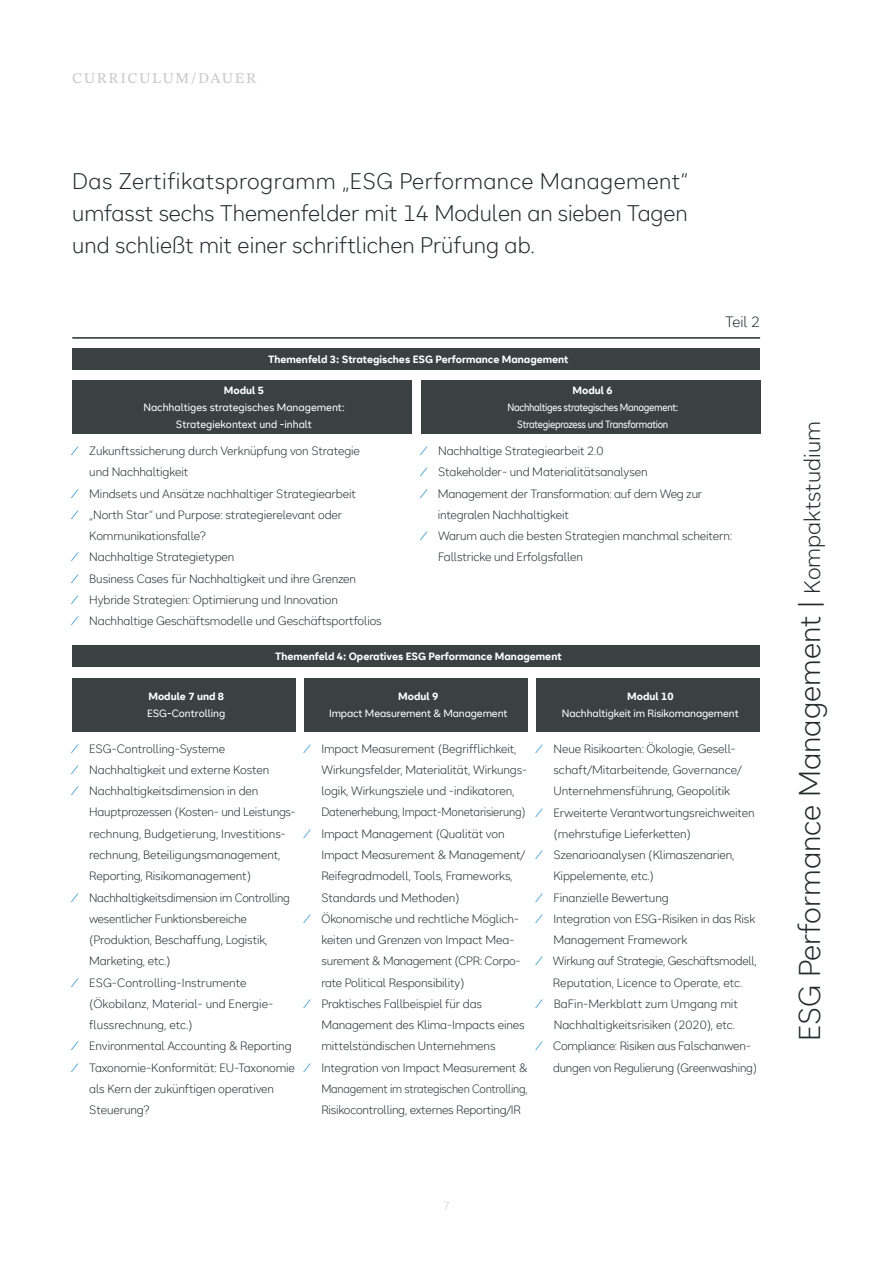
<style>
.page{position:relative;width:893px;height:1263px;background:#fff}
.page>*{position:absolute;margin:0;border:0;box-sizing:border-box;transform-origin:0 0}
.t1{font:300 30px "SRH Text";color:#242b2d}
.t2{font:300 22.5px/32px "SRH Text";color:#242b2d;text-align:justify}
.t3{font:500 15px "STIX Two Text";letter-spacing:.1em;color:#cecdcd}
.t4{font:300 15px "SRH Text";color:#242b2d}
.t5{font:300 12px "SRH Text";letter-spacing:-.01em;color:#242b2d}
.t6{font:300 12px "SRH Text";letter-spacing:-.01em;color:#242b2d;scale:.95 1}
.t7{font:300 12px "SRH Text";letter-spacing:-.01em;color:#242b2d;scale:.94 1}
.t8{font:300 12px "SRH Text";color:#cecdcd}
.t9{font:10.5px/17px "SRH Text";letter-spacing:-.01em;color:#fff;text-align:center}
.t10{font:700 10.5px "SRH Text";color:#fff}
.t11{font:10.5px/17px "SRH Text";letter-spacing:-.03em;color:#fff;text-align:center;scale:.9 1}
.s1{color:#007ec5}
.s2{font-size:22.5px}
</style>
<div class="page">
<hr style="left:72px;top:337px;width:688px;height:2px;background:#242b2d">
<div style="left:72px;top:349px;width:688px;height:21px;background:#394143"></div>
<div style="left:72px;top:380px;width:339px;height:54px;background:#394143"></div>
<div style="left:421px;top:380px;width:339px;height:54px;background:#394143"></div>
<div style="left:72px;top:646px;width:688px;height:21px;background:#394143"></div>
<div style="left:72px;top:678px;width:224px;height:53px;background:#394143"></div>
<div style="left:536px;top:678px;width:224px;height:53px;background:#394143"></div>
<div style="left:304px;top:678px;width:224px;height:53px;background:#394143"></div>
<p class="t3" style="left:72px;top:67px;width:185px">CURRICULUM/DAUER</p>
<h2 class="t2" style="left:72px;top:166px;width:617px">Das Zertifikatsprogramm „ESG Performance Management“ umfasst sechs Themenfelder mit 14 Modulen an sieben Tagen und schließt mit einer schriftlichen Prüfung ab.</h2>
<p class="t10" style="left:268px;top:353px;width:302px">Themenfeld 3: Strategisches ESG Performance Management</p>
<p class="t10" style="left:224px;top:384px;width:42px">Modul 5</p>
<p class="t9" style="left:143px;top:399px;width:203px">Nachhaltiges strategisches Management:<br>Strategiekontext und -inhalt</p>
<p class="t10" style="left:573px;top:384px;width:42px">Modul 6</p>
<p class="t11" style="left:507px;top:399px;width:191px">Nachhaltiges strategisches Management:<br>Strategieprozess und Transformation</p>
<p class="t4" style="left:725px;top:314px;width:37px">Teil 2</p>
<p class="t5" style="left:72px;top:444px;width:289px"><span class="s1">⁄</span> Zukunftssicherung durch Verknüpfung von Strategie</p>
<p class="t5" style="left:89px;top:465px;width:101px">und Nachhaltigkeit</p>
<p class="t5" style="left:72px;top:486px;width:285px"><span class="s1">⁄</span> Mindsets und Ansätze nachhaltiger Strategiearbeit</p>
<p class="t5" style="left:72px;top:508px;width:271px"><span class="s1">⁄</span> „North Star“ und Purpose: strategierelevant oder</p>
<p class="t5" style="left:89px;top:529px;width:118px">Kommunikationsfalle?</p>
<p class="t5" style="left:72px;top:550px;width:164px"><span class="s1">⁄</span> Nachhaltige Strategietypen</p>
<p class="t5" style="left:72px;top:571px;width:285px"><span class="s1">⁄</span> Business Cases für Nachhaltigkeit und ihre Grenzen</p>
<p class="t5" style="left:72px;top:593px;width:267px"><span class="s1">⁄</span> Hybride Strategien: Optimierung und Innovation</p>
<p class="t5" style="left:72px;top:614px;width:311px"><span class="s1">⁄</span> Nachhaltige Geschäftsmodelle und Geschäftsportfolios</p>
<p class="t5" style="left:421px;top:444px;width:184px"><span class="s1">⁄</span> Nachhaltige Strategiearbeit 2.0</p>
<p class="t5" style="left:421px;top:465px;width:228px"><span class="s1">⁄</span> Stakeholder- und Materialitätsanalysen</p>
<p class="t5" style="left:421px;top:486px;width:283px"><span class="s1">⁄</span> Management der Transformation: auf dem Weg zur</p>
<p class="t5" style="left:438px;top:508px;width:133px">integralen Nachhaltigkeit</p>
<p class="t5" style="left:421px;top:529px;width:313px"><span class="s1">⁄</span> Warum auch die besten Strategien manchmal scheitern:</p>
<p class="t5" style="left:438px;top:550px;width:146px">Fallstricke und Erfolgsfallen</p>
<p class="t10" style="left:148px;top:690px;width:77px">Module 7 und 8</p>
<p class="t9" style="left:147px;top:705px;width:80px">ESG-Controlling</p>
<p class="t10" style="left:275px;top:650px;width:288px">Themenfeld 4: Operatives ESG Performance Management</p>
<p class="t10" style="left:398px;top:690px;width:42px">Modul 9</p>
<p class="t9" style="left:329px;top:705px;width:180px">Impact Measurement &amp; Management</p>
<p class="t10" style="left:627px;top:690px;width:48px">Modul 10</p>
<p class="t9" style="left:562px;top:705px;width:178px">Nachhaltigkeit im Risikomanagement</p>
<p class="t5" style="left:72px;top:741px;width:154px"><span class="s1">⁄</span> ESG-Controlling-Systeme</p>
<p class="t5" style="left:72px;top:763px;width:199px"><span class="s1">⁄</span> Nachhaltigkeit und externe Kosten</p>
<p class="t5" style="left:72px;top:784px;width:188px"><span class="s1">⁄</span> Nachhaltigkeitsdimension in den</p>
<p class="t5" style="left:89px;top:805px;width:208px">Hauptprozessen (Kosten- und Leistungs-</p>
<p class="t5" style="left:89px;top:827px;width:198px">rechnung, Budgetierung, Investitions-</p>
<p class="t5" style="left:89px;top:848px;width:193px">rechnung, Beteiligungsmanagement,</p>
<p class="t5" style="left:89px;top:869px;width:163px">Reporting, Risikomanagement)</p>
<p class="t5" style="left:72px;top:890px;width:219px"><span class="s1">⁄</span> Nachhaltigkeitsdimension im Controlling</p>
<p class="t5" style="left:89px;top:912px;width:159px">wesentlicher Funktionsbereiche</p>
<p class="t5" style="left:89px;top:933px;width:180px">(Produktion, Beschaffung, Logistik,</p>
<p class="t5" style="left:89px;top:954px;width:83px">Marketing, etc.)</p>
<p class="t5" style="left:72px;top:975px;width:176px"><span class="s1">⁄</span> ESG-Controlling-Instrumente</p>
<p class="t5" style="left:89px;top:997px;width:186px">(Ökobilanz, Material- und Energie-</p>
<p class="t5" style="left:89px;top:1018px;width:105px">flussrechnung, etc.)</p>
<p class="t5" style="left:72px;top:1039px;width:221px"><span class="s1">⁄</span> Environmental Accounting &amp; Reporting</p>
<p class="t5" style="left:72px;top:1060px;width:224px"><span class="s1">⁄</span> Taxonomie-Konformität: EU-Taxonomie</p>
<p class="t5" style="left:89px;top:1082px;width:186px">als Kern der zukünftigen operativen</p>
<p class="t5" style="left:89px;top:1103px;width:62px">Steuerung?</p>
<p class="t5" style="left:304px;top:742px;width:214px"><span class="s1">⁄</span> Impact Measurement (Begrifflichkeit,</p>
<p class="t5" style="left:321px;top:763px;width:207px">Wirkungsfelder, Materialität, Wirkungs-</p>
<p class="t5" style="left:321px;top:784px;width:195px">logik, Wirkungsziele und -indikatoren,</p>
<p class="t6" style="left:321px;top:805px;width:217px">Datenerhebung, Impact-Monetarisierung)</p>
<p class="t5" style="left:304px;top:827px;width:202px"><span class="s1">⁄</span> Impact Management (Qualität von</p>
<p class="t5" style="left:321px;top:848px;width:205px">Impact Measurement &amp; Management/</p>
<p class="t5" style="left:321px;top:869px;width:193px">Reifegradmodell, Tools, Frameworks,</p>
<p class="t5" style="left:321px;top:890px;width:140px">Standards und Methoden)</p>
<p class="t5" style="left:304px;top:912px;width:216px"><span class="s1">⁄</span> Ökonomische und rechtliche Möglich-</p>
<p class="t5" style="left:321px;top:933px;width:195px">keiten und Grenzen von Impact Mea-</p>
<p class="t5" style="left:321px;top:954px;width:201px">surement &amp; Management (CPR: Corpo-</p>
<p class="t5" style="left:321px;top:975px;width:145px">rate Political Responsibility)</p>
<p class="t5" style="left:304px;top:997px;width:179px"><span class="s1">⁄</span> Praktisches Fallbeispiel für das</p>
<p class="t5" style="left:321px;top:1018px;width:205px">Management des Klima-Impacts eines</p>
<p class="t5" style="left:321px;top:1039px;width:176px">mittelständischen Unternehmens</p>
<p class="t5" style="left:304px;top:1060px;width:225px"><span class="s1">⁄</span> Integration von Impact Measurement &amp;</p>
<p class="t7" style="left:321px;top:1082px;width:221px">Management im strategischen Controlling,</p>
<p class="t5" style="left:321px;top:1103px;width:201px">Risikocontrolling, externes Reporting/IR</p>
<p class="t5" style="left:536px;top:742px;width:201px"><span class="s1">⁄</span> Neue Risikoarten: Ökologie, Gesell-</p>
<p class="t5" style="left:553px;top:763px;width:190px">schaft/Mitarbeitende, Governance/</p>
<p class="t5" style="left:553px;top:784px;width:178px">Unternehmensführung, Geopolitik</p>
<p class="t5" style="left:536px;top:805px;width:220px"><span class="s1">⁄</span> Erweiterte Verantwortungsreichweiten</p>
<p class="t5" style="left:553px;top:827px;width:139px">(mehrstufige Lieferketten)</p>
<p class="t5" style="left:536px;top:848px;width:200px"><span class="s1">⁄</span> Szenarioanalysen (Klimaszenarien,</p>
<p class="t5" style="left:553px;top:869px;width:102px">Kippelemente, etc.)</p>
<p class="t5" style="left:536px;top:890px;width:134px"><span class="s1">⁄</span> Finanzielle Bewertung</p>
<p class="t5" style="left:536px;top:912px;width:220px"><span class="s1">⁄</span> Integration von ESG-Risiken in das Risk</p>
<p class="t5" style="left:553px;top:933px;width:135px">Management Framework</p>
<p class="t5" style="left:536px;top:954px;width:222px"><span class="s1">⁄</span> Wirkung auf Strategie, Geschäftsmodell,</p>
<p class="t5" style="left:553px;top:975px;width:191px">Reputation, Licence to Operate, etc.</p>
<p class="t5" style="left:536px;top:997px;width:203px"><span class="s1">⁄</span> BaFin-Merkblatt zum Umgang mit</p>
<p class="t5" style="left:554px;top:1018px;width:183px">Nachhaltigkeitsrisiken (2020), etc.</p>
<p class="t5" style="left:536px;top:1039px;width:216px"><span class="s1">⁄</span> Compliance: Risiken aus Falschanwen-</p>
<p class="t5" style="left:553px;top:1060px;width:206px">dungen von Regulierung (Greenwashing)</p>
<p class="t8" style="left:443px;top:1199px;width:9px">7</p>
<h1 class="t1" style="left:793px;top:1041px;width:621px;rotate:-90deg">ESG Performance Management | <span class="s2">Kompaktstudium</span></h1>
</div>
